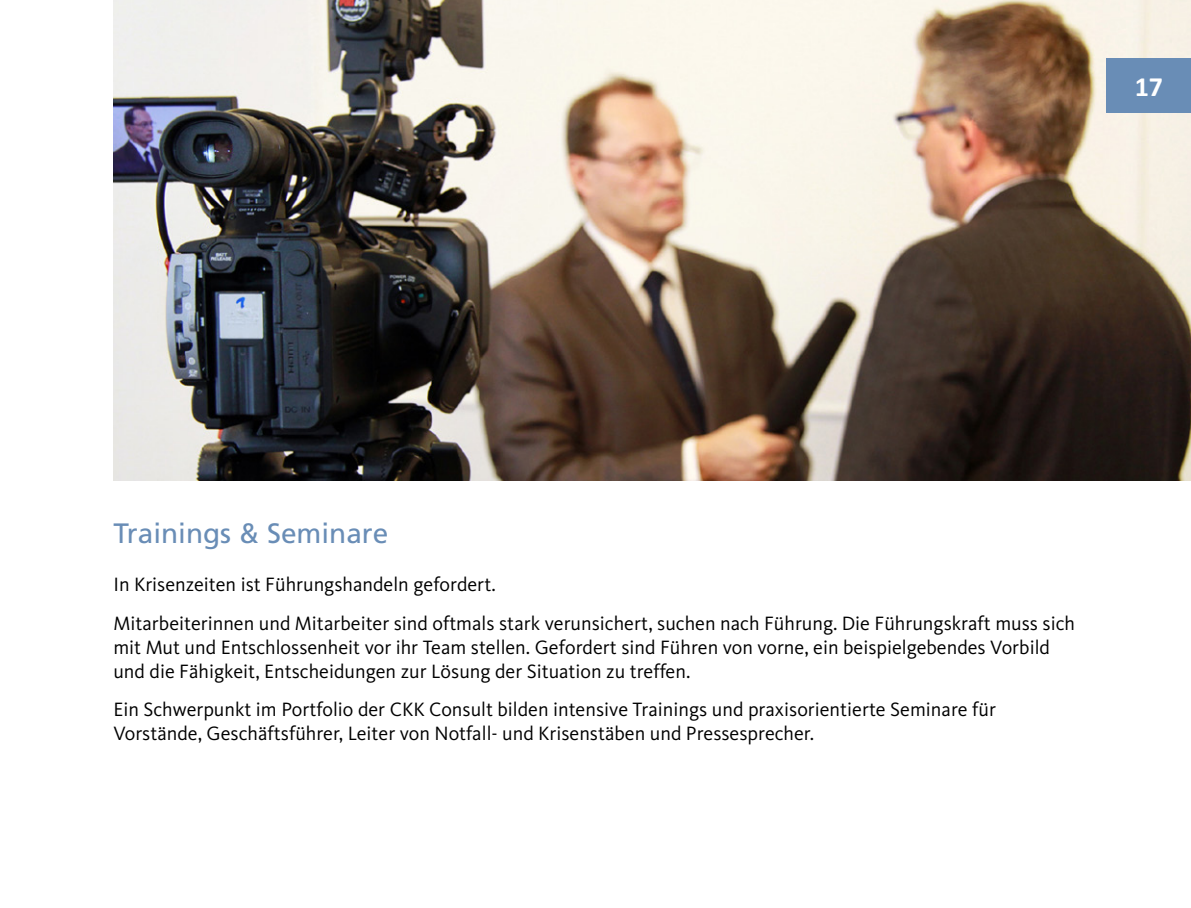
<style>
.page{position:relative;width:1191px;height:908px;background:#fff}
.page>*{position:absolute;margin:0;border:0;box-sizing:border-box;transform-origin:0 0}
.body_text{font:28px "Frutiger";color:#698db6}
.t1{font:700 28px "Calibri";color:#fff}
.body_text-2{font:20px/24px "Kievit";color:#000}
</style>
<div class="page">
<img style="left:113px;top:0;width:1078px;height:480px">
<div style="left:1106px;top:58px;width:85px;height:55px;background:#698db6"></div>
<h1 class="t1" style="left:1134px;top:69px;width:30px">17</h1>
<p class="body_text" style="left:113px;top:517px;width:276px">Trainings &amp; Seminare</p>
<p class="body_text-2" style="left:113px;top:572px;width:384px">In Krisenzeiten ist Führungshandeln gefordert.</p>
<p class="body_text-2" style="left:113px;top:611px;width:963px">Mitarbeiterinnen und Mitarbeiter sind oftmals stark verunsichert, suchen nach Führung. Die Führungskraft muss sich mit Mut und Entschlossenheit vor ihr Team stellen. Gefordert sind Führen von vorne, ein beispielgebendes Vorbild und die Fähigkeit, Entscheidungen zur Lösung der Situation zu treffen.</p>
<p class="body_text-2" style="left:113px;top:697px;width:884px">Ein Schwerpunkt im Portfolio der CKK Consult bilden intensive Trainings und praxisorientierte Seminare für<br>Vorstände, Geschäftsführer, Leiter von Notfall- und Krisenstäben und Pressesprecher.</p>
</div>
